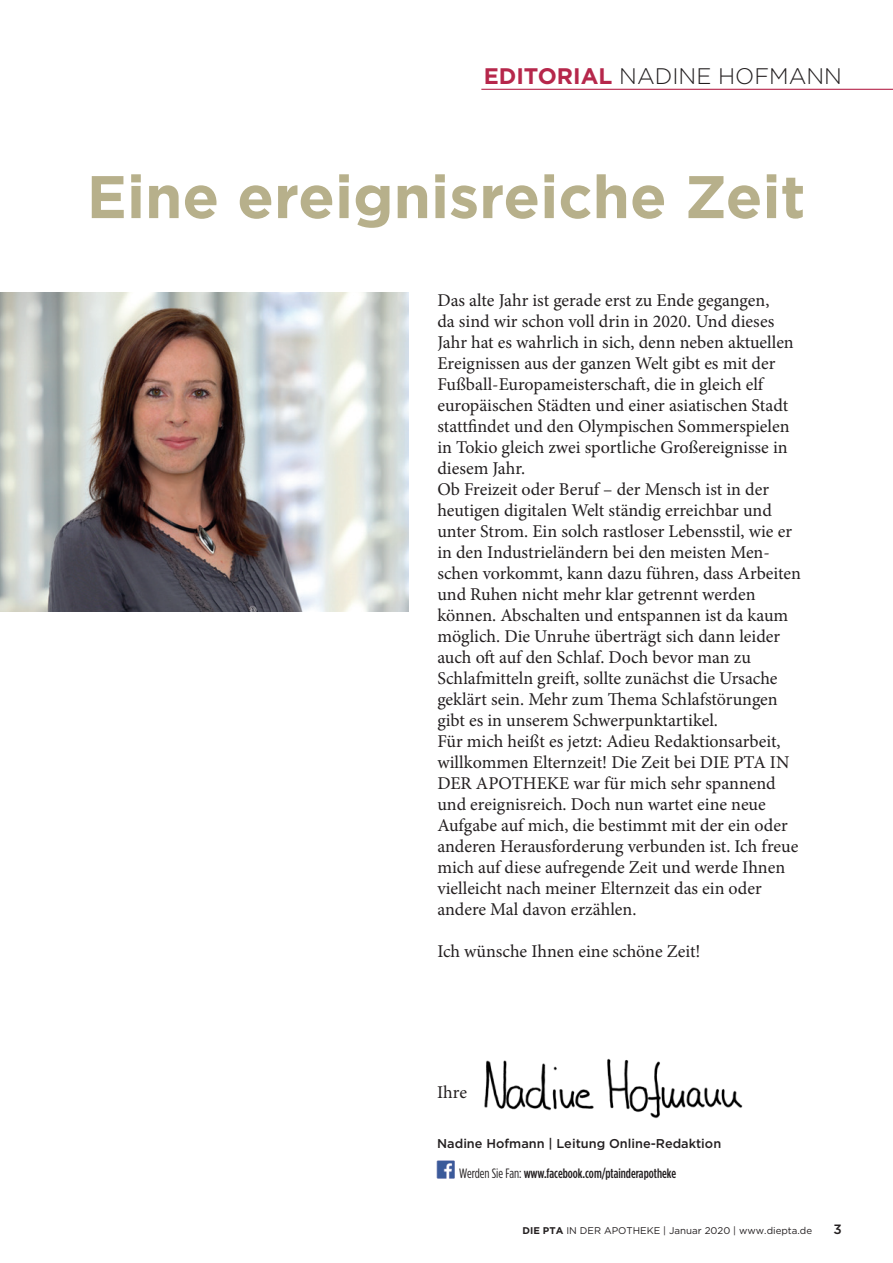
<style>
.page{position:relative;width:893px;height:1263px;background:#fff}
.page>*{position:absolute;margin:0;border:0;box-sizing:border-box;transform-origin:0 0}
.t1{font:700 60px "Gotham";color:#b7b08b}
.t2{font:300 22.5px "Gotham";color:#231f20}
.t3{font:18px/21px "Minion Pro";color:#231f20}
.t4{font:500 13.5px "Gotham Condensed";color:#231f20}
.t5{font:500 13.5px "Gotham";color:#231f20}
.t6{font:500 12.75px "Gotham";color:#231f20}
.t7{font:9.75px "Gotham";color:#231f20}
.s1{font-weight:700;color:#b6274b}
.s2{font-weight:400}
.s3{font-weight:700}
</style>
<div class="page">
<img style="left:436px;top:1160px;width:19px;height:19px">
<img style="left:484px;top:1058px;width:259px;height:61px">
<img style="left:0;top:292px;width:408px;height:319px">
<hr style="left:481px;top:89px;width:412px;height:1px;background:#b6274b">
<p class="t2" style="left:484px;top:62px;width:360px"><span class="s1">EDITORIAL</span> NADINE HOFMANN</p>
<h1 class="t1" style="left:87px;top:157px;width:720px">Eine ereignisreiche Zeit</h1>
<p class="t3" style="left:437px;top:289px;width:365px">Das alte Jahr ist gerade erst zu Ende gegangen,<br>da sind wir schon voll drin in 2020. Und dieses Jahr hat es wahrlich in sich, denn neben aktuellen Ereignissen aus der ganzen Welt gibt es mit der Fußball-Europameisterschaft, die in gleich elf europäischen Städten und einer asiatischen Stadt stattfindet und den Olympischen Sommerspielen in Tokio gleich zwei sportliche Großereignisse in diesem Jahr.<br>Ob Freizeit oder Beruf – der Mensch ist in der heutigen digitalen Welt ständig erreichbar und unter Strom. Ein solch rastloser Lebensstil, wie er in den Industrieländern bei den meisten Men&shy;schen vorkommt, kann dazu führen, dass Arbeiten und Ruhen nicht mehr klar getrennt werden können. Abschalten und entspannen ist da kaum möglich. Die Unruhe überträgt sich dann leider auch oft auf den Schlaf. Doch bevor man zu Schlafmitteln greift, sollte zunächst die Ursache geklärt sein. Mehr zum Thema Schlafstörungen gibt es in unserem Schwerpunktartikel.<br>Für mich heißt es jetzt: Adieu Redaktionsarbeit, willkommen Elternzeit! Die Zeit bei DIE PTA IN DER APOTHEKE war für mich sehr spannend und ereignisreich. Doch nun wartet eine neue Aufgabe auf mich, die bestimmt mit der ein oder anderen Herausforderung verbunden ist. Ich freue mich auf diese aufregende Zeit und werde Ihnen vielleicht nach meiner Elternzeit das ein oder andere Mal davon erzählen.</p>
<p class="t3" style="left:437px;top:941px;width:265px">Ich wünsche Ihnen eine schöne Zeit!</p>
<p class="t3" style="left:437px;top:1082px;width:31px">Ihre</p>
<p class="t6" style="left:437px;top:1135px;width:286px">Nadine Hofmann | Leitung Online-Redaktion</p>
<p class="t4" style="left:459px;top:1165px;width:218px"><span class="s2">Werden Sie Fan:</span> www.facebook.com/ptainderapotheke</p>
<p class="t7" style="left:523px;top:1224px;width:291px"><span class="s3">DIE PTA</span> IN DER APOTHEKE | Januar 2020 | www.diepta.de</p>
<p class="t5" style="left:834px;top:1220px;width:10px">3</p>
</div>
